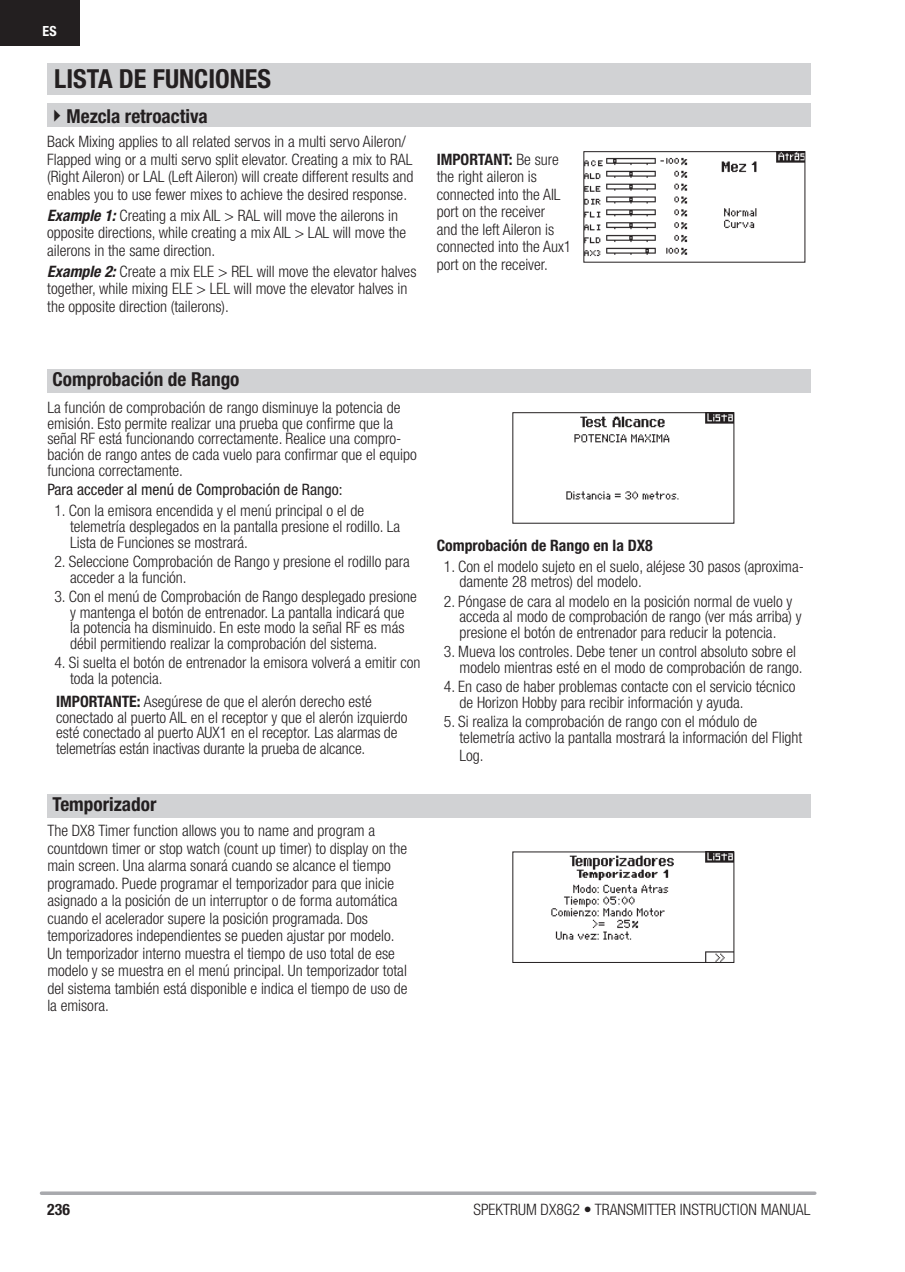
<style>
.page{position:relative;width:905px;height:1272px;background:#fff}
.page>*{position:absolute;margin:0;border:0;box-sizing:border-box;transform-origin:0 0}
.t1{font:700 condensed 26.25px "Helvetica Neue LT Std";color:#231f20}
.t2{font:700 condensed 19.25px "Helvetica Neue LT Std";color:#231f20}
.t3{font:300 condensed 15.75px/17.5px "Helvetica Neue LT Std";color:#231f20}
.t4{font:700 condensed 15.75px "Helvetica Neue LT Std";color:#231f20}
.t5{font:condensed 15.75px "Helvetica Neue LT Std";color:#231f20}
.t6{font:700 condensed 14px "Helvetica Neue LT Std";color:#fff}
.s1{font-weight:700;font-style:italic}
.s2{font-weight:700}
</style>
<div class="page">
<svg style="left:41px;top:1191px;width:773px;height:4px;background:#b2b3b6"></svg>
<div style="left:0;top:0;width:79px;height:45px;background:#231f20"></div>
<img style="left:585px;top:153px;width:218px;height:104px">
<div style="left:583px;top:151px;width:222px;height:111px;border:1px solid #231f20"></div>
<div style="left:47px;top:63px;width:763px;height:31px;background:#d1d2d4"></div>
<div style="left:47px;top:103px;width:763px;height:24px;background:#d1d2d4"></div>
<div style="left:47px;top:369px;width:763px;height:24px;background:#d1d2d4"></div>
<div style="left:47px;top:794px;width:763px;height:24px;background:#d1d2d4"></div>
<img style="left:566px;top:414px;width:166px;height:86px">
<div style="left:512px;top:412px;width:222px;height:112px;border:1px solid #231f20"></div>
<img style="left:551px;top:853px;width:181px;height:108px">
<div style="left:512px;top:851px;width:222px;height:112px;border:1px solid #231f20"></div>
<p class="t6" style="left:43px;top:23px;width:15px">ES</p>
<h1 class="t1" style="left:54px;top:63px;width:218px">LISTA DE FUNCIONES</h1>
<p class="t2" style="left:47px;top:104px;width:162px">✔Mezcla retroactiva</p>
<p class="t3" style="left:47px;top:133px;width:368px">Back Mixing applies to all related servos in a multi servo Aileron/ Flapped wing or a multi servo split elevator. Creating a mix to RAL (Right Aileron) or LAL (Left Aileron) will create different results and enables you to use fewer mixes to achieve the desired response.</p>
<p class="t3" style="left:47px;top:206px;width:360px"><span class="s1">Example 1:</span> Creating a mix AIL &gt; RAL will move the ailerons in opposite directions, while creating a mix AIL &gt; LAL will move the ailerons in the same direction.</p>
<p class="t3" style="left:47px;top:262px;width:371px"><span class="s1">Example 2:</span> Create a mix ELE &gt; REL will move the elevator halves together, while mixing ELE &gt; LEL will move the elevator halves in the opposite direction (tailerons).</p>
<p class="t4" style="left:437px;top:150px;width:14px">Important</p>
<p class="t3" style="left:437px;top:150px;width:136px;text-indent:72px"><span class="s2">:</span> Be sure the right aileron is connected into the AIL port on the receiver<br>and the left Aileron is connected into the Aux1 port on the receiver.</p>
<p class="t2" style="left:52px;top:368px;width:188px">Comprobación de Rango</p>
<p class="t3" style="left:47px;top:399px;width:371px;line-height:15.8px">La función de comprobación de rango disminuye la potencia de emisión. Esto permite realizar una prueba que confirme que la señal RF está funcionando correctamente. Realice una compro&shy;bación de rango antes de cada vuelo para confirmar que el equipo funciona correctamente.</p>
<p class="t5" style="left:47px;top:480px;width:296px">Para acceder al menú de Comprobación de Rango:</p>
<p class="t3" style="left:70px;top:502px;width:331px;line-height:15.8px;text-indent:-16px">1. Con la emisora encendida y el menú principal o el de telemetría desplegados en la pantalla presione el rodillo. La<br>Lista de Funciones se mostrará.</p>
<p class="t3" style="left:70px;top:553px;width:341px;line-height:15.8px;text-indent:-16px">2. Seleccione Comprobación de Rango y presione el rodillo para acceder a la función.</p>
<p class="t3" style="left:70px;top:588px;width:348px;line-height:15.8px;text-indent:-16px">3. Con el menú de Comprobación de Rango desplegado presione y mantenga el botón de entrenador. La pantalla indicará que la potencia ha disminuido. En este modo la señal RF es más débil permitiendo realizar la comprobación del sistema.</p>
<p class="t3" style="left:70px;top:655px;width:352px;line-height:15.8px;text-indent:-16px">4. Si suelta el botón de entrenador la emisora volverá a emitir con toda la potencia.</p>
<p class="t4" style="left:56px;top:692px;width:14px">Importante</p>
<p class="t3" style="left:56px;top:693px;width:353px;line-height:15.8px;text-indent:81px"><span class="s2">:</span> Asegúrese de que el alerón derecho esté conectado al puerto AIL en el receptor y que el alerón izquierdo esté conectado al puerto AUX1 en el receptor. Las alarmas de telemetrías están inactivas durante la prueba de alcance.</p>
<p class="t2" style="left:52px;top:793px;width:105px">Temporizador</p>
<p class="t3" style="left:47px;top:822px;width:362px">The DX8 Timer function allows you to name and program a countdown timer or stop watch (count up timer) to display on the main screen. Una alarma sonará cuando se alcance el tiempo programado. Puede programar el temporizador para que inicie asignado a la posición de un interruptor o de forma automática cuando el acelerador supere la posición programada. Dos temporizadores independientes se pueden ajustar por modelo.<br>Un temporizador interno muestra el tiempo de uso total de ese modelo y se muestra en el menú principal. Un temporizador total del sistema también está disponible e indica el tiempo de uso de la emisora.</p>
<p class="t4" style="left:437px;top:535px;width:217px">Comprobación de Rango en la DX8</p>
<p class="t3" style="left:459px;top:558px;width:346px;line-height:15.8px;text-indent:-16px">1. Con el modelo sujeto en el suelo, aléjese 30 pasos (aproxima&shy;damente 28 metros) del modelo.</p>
<p class="t3" style="left:459px;top:593px;width:343px;line-height:15.8px;text-indent:-16px">2. Póngase de cara al modelo en la posición normal de vuelo y acceda al modo de comprobación de rango (ver más arriba) y presione el botón de entrenador para reducir la potencia.</p>
<p class="t3" style="left:459px;top:644px;width:344px;line-height:15.8px;text-indent:-16px">3. Mueva los controles. Debe tener un control absoluto sobre el modelo mientras esté en el modo de comprobación de rango.</p>
<p class="t3" style="left:459px;top:679px;width:337px;line-height:15.8px;text-indent:-16px">4. En caso de haber problemas contacte con el servicio técnico de Horizon Hobby para recibir información y ayuda.</p>
<p class="t3" style="left:459px;top:714px;width:344px;line-height:15.8px;text-indent:-16px">5. Si realiza la comprobación de rango con el módulo de telemetría activo la pantalla mostrará la información del Flight</p>
<p class="t3" style="left:459px;top:746px;width:26px">Log.</p>
<p class="t4" style="left:47px;top:1199px;width:24px">236</p>
<p class="t3" style="left:473px;top:1200px;width:338px">SPEKTRUM DX8G2 • TRANSMITTER INSTRUCTION MANUAL</p>
</div>
